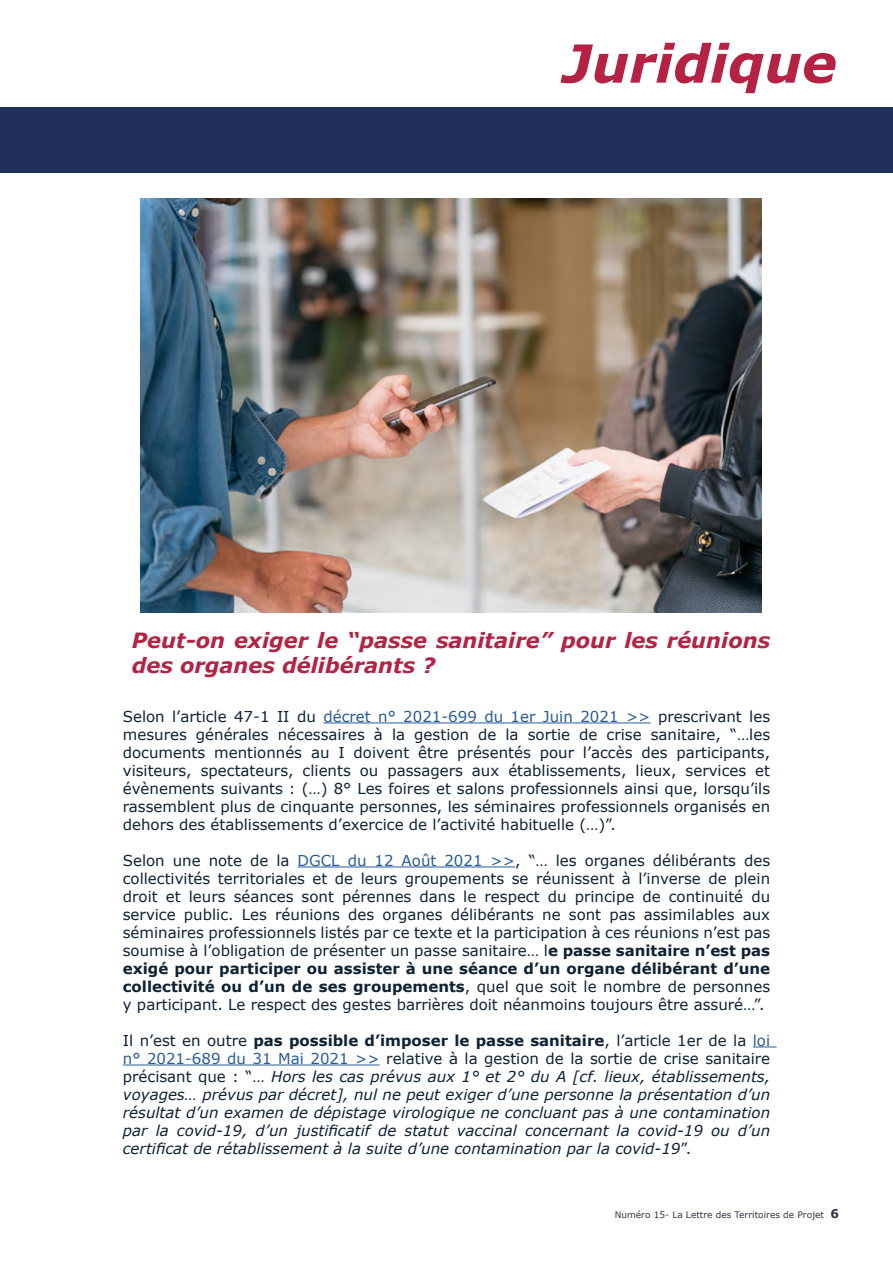
<style>
.page{position:relative;width:893px;height:1263px;background:#fff}
.page>*{position:absolute;margin:0;border:0;box-sizing:border-box;transform-origin:0 0}
.t1{font:italic 700 52.5px "Verdana";color:#b52244}
.t2{font:italic 700 21px/25.2px "Verdana";color:#b52244}
.t3{font:15px/18px "Verdana";color:#0e2234;text-align:justify}
.t4{font:italic 15px/18px "Verdana";color:#0e2234;text-align:justify}
.t5{font:9px "Verdana";color:#323445}
.s1{color:#275b9b}
.s2{font-weight:700}
.s3{font-style:normal}
.s4{font-weight:700;font-style:normal}
.s5{font-style:normal;color:#275b9b}
.s6{font-weight:700;font-size:12px}
</style>
<div class="page">
<div style="left:0;top:108px;width:893px;height:65px;background:#212f5b"></div>
<hr style="left:323px;top:722px;width:327px;height:1px;background:#275b9b">
<hr style="left:298px;top:866px;width:217px;height:1px;background:#275b9b">
<svg style="left:753px;top:1046px;width:24px;height:1px"></svg>
<hr style="left:123px;top:1064px;width:257px;height:1px;background:#275b9b">
<img style="left:140px;top:198px;width:622px;height:414px">
<h1 class="t1" style="left:563px;top:26px;width:276px">Juridique</h1>
<h2 class="t2" style="left:132px;top:627px;width:640px">Peut-on exiger le “passe sanitaire” pour les réunions des organes délibérants ?</h2>
<p class="t3" style="left:123px;top:707px;width:649px">Selon l’article 47-1 II du <span class="s1">décret n° 2021-699 du 1er Juin 2021 &gt;&gt;</span> prescrivant les mesures générales nécessaires à la gestion de la sortie de crise sanitaire, “…les documents mentionnés au I doivent être présentés pour l’accès des participants, visiteurs, spectateurs, clients ou passagers aux établissements, lieux, services et évènements suivants : (…) 8° Les foires et salons professionnels ainsi que, lorsqu’ils rassemblent plus de cinquante personnes, les séminaires professionnels organisés en dehors des établissements d’exercice de l’activité habituelle (…)”.</p>
<p class="t3" style="left:123px;top:851px;width:649px">Selon une note de la <span class="s1">DGCL du 12 Août 2021 &gt;&gt;</span>, “… les organes délibérants des collectivités territoriales et de leurs groupements se réunissent à l’inverse de plein droit et leurs séances sont pérennes dans le respect du principe de continuité du service public. Les réunions des organes délibérants ne sont pas assimilables aux séminaires professionnels listés par ce texte et la participation à ces réunions n’est pas soumise à l’obligation de présenter un passe sanitaire… l<span class="s2">e passe sanitaire n’est pas exigé pour participer ou assister à une séance d’un organe délibérant d’une collectivité ou d’un de ses groupements</span>, quel que soit le nombre de personnes y participant. Le respect des gestes barrières doit néanmoins toujours être assuré…”.</p>
<p class="t4" style="left:123px;top:1031px;width:649px"><span class="s3">Il n’est en outre</span> <span class="s4">pas possible d’imposer le passe sanitaire</span><span class="s3">, l’article 1er de la</span> <span class="s5">loi n° 2021-689 du 31 Mai 2021 &gt;&gt;</span> <span class="s3">relative à la gestion de la sortie de crise sanitaire précisant que : “…</span> Hors les cas prévus aux 1° et 2° du A [cf. lieux, établissements, voyages… prévus par décret], nul ne peut exiger d’une personne la présentation d’un résultat d’un examen de dépistage virologique ne concluant pas à une contamination par la covid-19, d’un justificatif de statut vaccinal concernant la covid-19 ou d’un certificat de rétablissement à la suite d’une contamination par la covid-19<span class="s3">”.</span></p>
<p class="t5" style="left:615px;top:1209px;width:226px">Numéro 15- La Lettre des Territoires de Projet <span class="s6">6</span></p>
</div>
